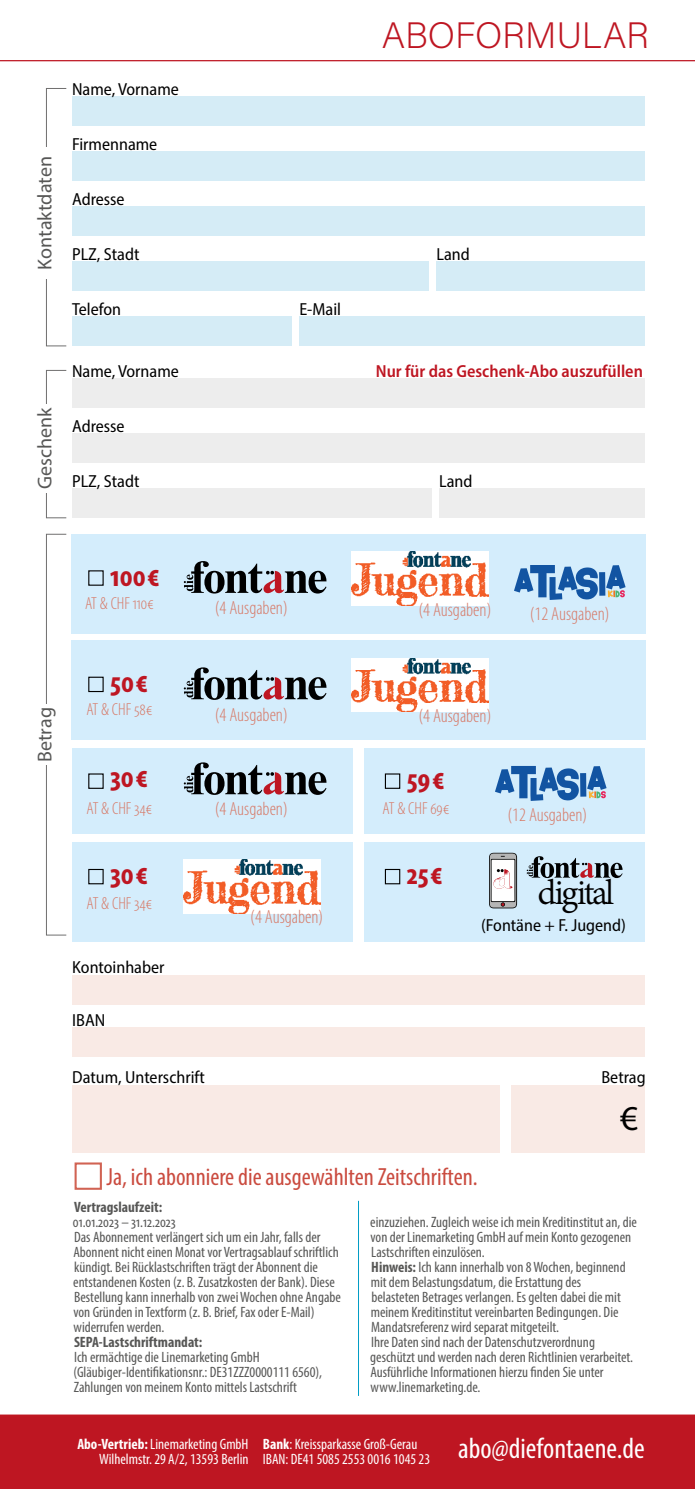
<style>
.page{position:relative;width:695px;height:1489px;background:#fff}
.page>*{position:absolute;margin:0;border:0;box-sizing:border-box;transform-origin:0 0}
.t1{font:38.5px "Adobe Devanagari";letter-spacing:-.065em;color:#000}
.t2{font:200 36.75px "Acumin Pro";letter-spacing:-.005em;color:#be1622}
.t3{font:35px "Myriad Pro";color:#000}
.t4{font:700 condensed 30px "Myriad Pro";color:#be1622}
.t5{font:condensed 29.25px "Myriad Pro";color:#fff}
.t6{font:condensed 25px "Myriad Pro";color:#ca4b3f}
.t7{font:20px "Myriad Pro";color:#575756}
.t8{font:300 condensed 19px "Myriad Pro";color:#d77a68}
.t9{font:semi-condensed 17.5px "Myriad Pro";color:#000}
.t10{font:300 condensed 17.5px "Myriad Pro";color:#d77a68}
.t11{font:600 semi-condensed 17.5px "Myriad Pro";color:#be1622}
.t12{font:condensed 15px/15px "Myriad Pro";color:#575756}
.t13{font:condensed 15px/15px "Myriad Pro";color:#fff;text-align:right}
.t14{font:700 condensed 15px "Myriad Pro";color:#575756}
.s1{font-weight:700}
</style>
<div class="page">
<div style="left:0;top:1414px;width:694px;height:74px;background:#be1622"></div>
<div style="left:46px;top:88px;width:21px;height:258px;border:1px solid #706f6f"></div>
<div style="left:46px;top:370px;width:21px;height:148px;border:1px solid #706f6f"></div>
<div style="left:72px;top:151px;width:572px;height:30px;background:#d5ecf6"></div>
<div style="left:72px;top:96px;width:572px;height:30px;background:#d5ecf6"></div>
<div style="left:72px;top:378px;width:572px;height:30px;background:#ededed"></div>
<div style="left:72px;top:206px;width:572px;height:30px;background:#d5ecf6"></div>
<div style="left:72px;top:433px;width:572px;height:30px;background:#ededed"></div>
<div style="left:72px;top:488px;width:360px;height:30px;background:#ededed"></div>
<div style="left:72px;top:261px;width:357px;height:30px;background:#d5ecf6"></div>
<div style="left:439px;top:488px;width:205px;height:30px;background:#ededed"></div>
<div style="left:436px;top:261px;width:208px;height:30px;background:#d5ecf6"></div>
<div style="left:72px;top:317px;width:220px;height:29px;background:#d5ecf6"></div>
<div style="left:299px;top:317px;width:345px;height:29px;background:#d5ecf6"></div>
<div style="left:36px;top:147px;width:15px;height:132px;background:#fff"></div>
<div style="left:72px;top:974px;width:572px;height:30px;background:#f9eae5"></div>
<div style="left:72px;top:1027px;width:572px;height:29px;background:#f9eae5"></div>
<div style="left:72px;top:1084px;width:427px;height:68px;background:#f9eae5"></div>
<div style="left:511px;top:1084px;width:133px;height:68px;background:#f9eae5"></div>
<div style="left:36px;top:404px;width:15px;height:88px;background:#fff"></div>
<hr style="left:0;top:60px;width:694px;height:1px;background:#be1622">
<hr style="left:358px;top:1200px;width:1px;height:195px;background:#009dc5">
<div style="left:75px;top:1162px;width:27px;height:27px;border:2px solid #d16353"></div>
<div style="left:46px;top:534px;width:21px;height:401px;border:1px solid #706f6f"></div>
<div style="left:34px;top:704px;width:17px;height:60px;background:#fff"></div>
<div style="left:71px;top:640px;width:574px;height:99px;background:#d4edfc"></div>
<div style="left:71px;top:534px;width:574px;height:99px;background:#d4edfc"></div>
<div style="left:88px;top:676px;width:16px;height:16px;border:1px solid #000"></div>
<svg style="left:184px;top:667px;width:142px;height:33px"></svg>
<svg style="left:184px;top:561px;width:142px;height:32px"></svg>
<img style="left:352px;top:658px;width:136px;height:54px">
<img style="left:352px;top:551px;width:136px;height:54px">
<div style="left:72px;top:748px;width:280px;height:85px;background:#d4edfc"></div>
<div style="left:364px;top:748px;width:280px;height:85px;background:#d4edfc"></div>
<div style="left:72px;top:842px;width:280px;height:99px;background:#d4edfc"></div>
<div style="left:364px;top:842px;width:280px;height:99px;background:#d4edfc"></div>
<div style="left:385px;top:773px;width:15px;height:15px;border:1px solid #000"></div>
<div style="left:88px;top:868px;width:16px;height:16px;border:1px solid #000"></div>
<div style="left:385px;top:868px;width:15px;height:16px;border:1px solid #000"></div>
<svg style="left:184px;top:762px;width:142px;height:32px"></svg>
<svg style="left:526px;top:856px;width:96px;height:22px"></svg>
<img style="left:184px;top:859px;width:136px;height:54px">
<svg style="left:489px;top:852px;width:28px;height:56px;background:#c3bfc0"></svg>
<svg style="left:606px;top:565px;width:19px;height:32px"></svg>
<div style="left:599px;top:572px;width:6px;height:23px;background:#1254a2"></div>
<svg style="left:514px;top:565px;width:83px;height:35px"></svg>
<svg style="left:587px;top:766px;width:19px;height:32px"></svg>
<div style="left:580px;top:773px;width:6px;height:23px;background:#1254a2"></div>
<svg style="left:495px;top:766px;width:83px;height:35px"></svg>
<h3 class="t7" style="left:32px;top:270px;width:115px;rotate:-90deg">Kontaktdaten</h3>
<h3 class="t7" style="left:32px;top:489px;width:83px;rotate:-90deg">Geschenk</h3>
<p class="t9" style="left:72px;top:78px;width:108px">Name, Vorname</p>
<p class="t9" style="left:72px;top:133px;width:87px">Firmenname</p>
<p class="t9" style="left:72px;top:188px;width:54px">Adresse</p>
<h2 class="t2" style="left:382px;top:10px;width:269px">ABOFORMULAR</h2>
<p class="t9" style="left:72px;top:243px;width:69px">PLZ, Stadt</p>
<p class="t9" style="left:436px;top:243px;width:35px">Land</p>
<p class="t9" style="left:72px;top:298px;width:50px">Telefon</p>
<p class="t9" style="left:299px;top:298px;width:43px">E-Mail</p>
<p class="t9" style="left:72px;top:360px;width:108px">Name, Vorname</p>
<p class="t11" style="left:376px;top:360px;width:269px">Nur für das Geschenk-Abo auszufüllen</p>
<p class="t9" style="left:72px;top:415px;width:54px">Adresse</p>
<p class="t9" style="left:72px;top:470px;width:69px">PLZ, Stadt</p>
<p class="t9" style="left:439px;top:470px;width:35px">Land</p>
<h3 class="t4" style="left:110px;top:557px;width:51px">100€</h3>
<p class="t10" style="left:85px;top:593px;width:70px">AT &amp; CHF 110 €</p>
<p class="t8" style="left:215px;top:596px;width:74px">(4 Ausgaben)</p>
<p class="t8" style="left:418px;top:598px;width:74px">(4 Ausgaben)</p>
<p class="t8" style="left:529px;top:602px;width:81px">(12 Ausgaben)</p>
<h3 class="t7" style="left:32px;top:762px;width:56px;rotate:-90deg">Betrag</h3>
<h3 class="t4" style="left:110px;top:663px;width:39px">50€</h3>
<p class="t10" style="left:86px;top:699px;width:68px">AT &amp; CHF 58 €</p>
<p class="t8" style="left:215px;top:703px;width:74px">(4 Ausgaben)</p>
<p class="t8" style="left:418px;top:705px;width:74px">(4 Ausgaben)</p>
<h3 class="t4" style="left:110px;top:758px;width:39px">30€</h3>
<h3 class="t4" style="left:406px;top:760px;width:39px">59€</h3>
<p class="t10" style="left:86px;top:797px;width:67px">AT &amp; CHF 34 €</p>
<p class="t10" style="left:382px;top:797px;width:68px">AT &amp; CHF 69 €</p>
<p class="t8" style="left:215px;top:797px;width:74px">(4 Ausgaben)</p>
<p class="t8" style="left:507px;top:803px;width:81px">(12 Ausgaben)</p>
<h3 class="t4" style="left:110px;top:855px;width:39px">30€</h3>
<p class="t10" style="left:86px;top:893px;width:67px">AT &amp; CHF 34 €</p>
<p class="t9" style="left:72px;top:956px;width:94px">Kontoinhaber</p>
<p class="t9" style="left:72px;top:1008px;width:35px">IBAN</p>
<p class="t8" style="left:250px;top:905px;width:74px">(4 Ausgaben)</p>
<h3 class="t4" style="left:406px;top:855px;width:37px">25€</h3>
<h1 class="t1" style="left:537px;top:870px;width:78px">digital</h1>
<p class="t9" style="left:481px;top:914px;width:146px">(Fontäne + F. Jugend)</p>
<p class="t9" style="left:72px;top:1066px;width:134px">Datum, Unterschrift</p>
<p class="t9" style="left:601px;top:1066px;width:46px">Betrag</p>
<h3 class="t3" style="left:620px;top:1096px;width:19px">€</h3>
<h3 class="t6" style="left:107px;top:1161px;width:372px">Ja, ich abonniere die ausgewählten Zeitschriften.</h3>
<p class="t14" style="left:74px;top:1197px;width:90px">Vertragslaufzeit:</p>
<p class="t12" style="left:73px;top:1214px;width:269px">01.01.2023 – 31.12.2023<br>Das Abonnement verlängert sich um ein Jahr, falls der Abonnent nicht einen Monat vor Vertragsablauf schriftlich kündigt. Bei Rücklastschriften trägt der Abonnent die entstandenen Kosten (z. B. Zusatzkosten der Bank). Diese Bestellung kann innerhalb von zwei Wochen ohne Angabe von Gründen in Textform (z. B. Brief, Fax oder E-Mail) widerrufen werden.</p>
<p class="t14" style="left:74px;top:1332px;width:130px">SEPA-Lastschriftmandat:</p>
<p class="t12" style="left:73px;top:1349px;width:250px">Ich ermächtige die Linemarketing GmbH (Gläubiger-Identifikationsnr.: DE31ZZZ0000111 6560),<br>Zahlungen von meinem Konto mittels Lastschrift</p>
<p class="t12" style="left:370px;top:1214px;width:268px">einzuziehen. Zugleich weise ich mein Kreditinstitut an, die von der Linemarketing GmbH auf mein Konto gezogenen Lastschriften einzulösen.<br><span class="s1">Hinweis:</span> Ich kann innerhalb von 8 Wochen, beginnend mit dem Belastungsdatum, die Erstattung des<br>belasteten Betrages verlangen. Es gelten dabei die mit meinem Kreditinstitut vereinbarten Bedingungen. Die Mandatsreferenz wird separat mitgeteilt.<br>Ihre Daten sind nach der Datenschutzverordnung geschützt und werden nach deren Richtlinien verarbeitet.<br>Ausführliche Informationen hierzu finden Sie unter www.linemarketing.de.</p>
<p class="t13" style="left:77px;top:1435px;width:173px"><span class="s1">Abo-Vertrieb:</span> Linemarketing GmbH<br>Wilhelmstr. 29 A/2, 13593 Berlin</p>
<p class="t13" style="left:263px;top:1435px;width:169px;text-align:left"><span class="s1">Bank</span>: Kreissparkasse Groß-Gerau<br>IBAN: DE41 5085 2553 0016 1045 23</p>
<h3 class="t5" style="left:458px;top:1430px;width:188px">abo@diefontaene.de</h3>
</div>
